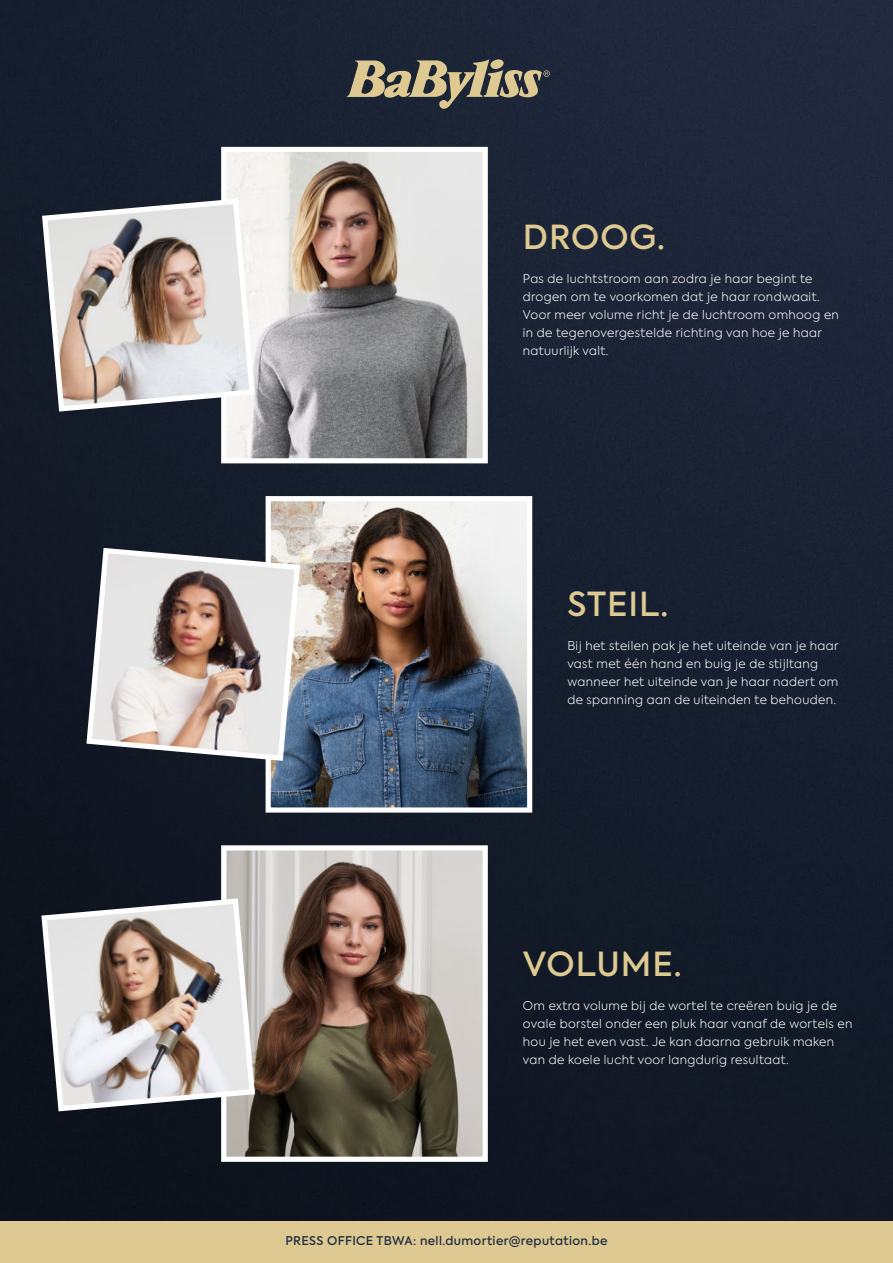
<style>
.page{position:relative;width:893px;height:1263px;background:#fff}
.page>*{position:absolute;margin:0;border:0;box-sizing:border-box;transform-origin:0 0}
.t1{font:500 33px "Axiforma";letter-spacing:.03em;color:#ddc991}
.t2{font:300 12px/18px "Axiforma";letter-spacing:.03em;color:#fff}
.t3{font:500 12px "Axiforma";letter-spacing:.03em;color:#202e42}
</style>
<div class="page">
<img style="left:0;top:0;width:893px;height:1221px">
<svg style="left:346px;top:59px;width:204px;height:50px;background:#69665a"></svg>
<div style="left:0;top:1221px;width:893px;height:42px;background:#ddc991"></div>
<img style="left:272px;top:502px;width:254px;height:305px">
<div style="left:266px;top:496px;width:266px;height:317px;border:5px solid #fff"></div>
<img style="left:227px;top:153px;width:255px;height:304px">
<div style="left:221px;top:147px;width:267px;height:316px;border:5px solid #fff"></div>
<img style="left:227px;top:851px;width:255px;height:305px">
<div style="left:221px;top:845px;width:267px;height:317px;border:5px solid #fff"></div>
<img style="left:39px;top:196px;width:219px;height:218px">
<img style="left:84px;top:545px;width:219px;height:219px">
<img style="left:39px;top:895px;width:219px;height:219px">
<h1 class="t1" style="left:523px;top:215px;width:143px">DROOG.</h1>
<p class="t2" style="left:523px;top:270px;width:318px">Pas de luchtstroom aan zodra je haar begint te drogen om te voorkomen dat je haar rondwaait.<br>Voor meer volume richt je de luchtroom omhoog en in de tegenovergestelde richting van hoe je haar natuurlijk valt.</p>
<h1 class="t1" style="left:567px;top:582px;width:102px">STEIL.</h1>
<p class="t2" style="left:567px;top:637px;width:273px">Bij het steilen pak je het uiteinde van je haar vast met één hand en buig je de stijltang wanneer het uiteinde van je haar nadert om de spanning aan de uiteinden te behouden.</p>
<h1 class="t1" style="left:523px;top:942px;width:160px">VOLUME.</h1>
<p class="t2" style="left:523px;top:997px;width:331px">Om extra volume bij de wortel te creëren buig je de ovale borstel onder een pluk haar vanaf de wortels en hou je het even vast. Je kan daarna gebruik maken van de koele lucht voor langdurig resultaat.</p>
<p class="t3" style="left:285px;top:1233px;width:324px">PRESS OFFICE TBWA: nell.dumortier@reputation.be</p>
</div>
